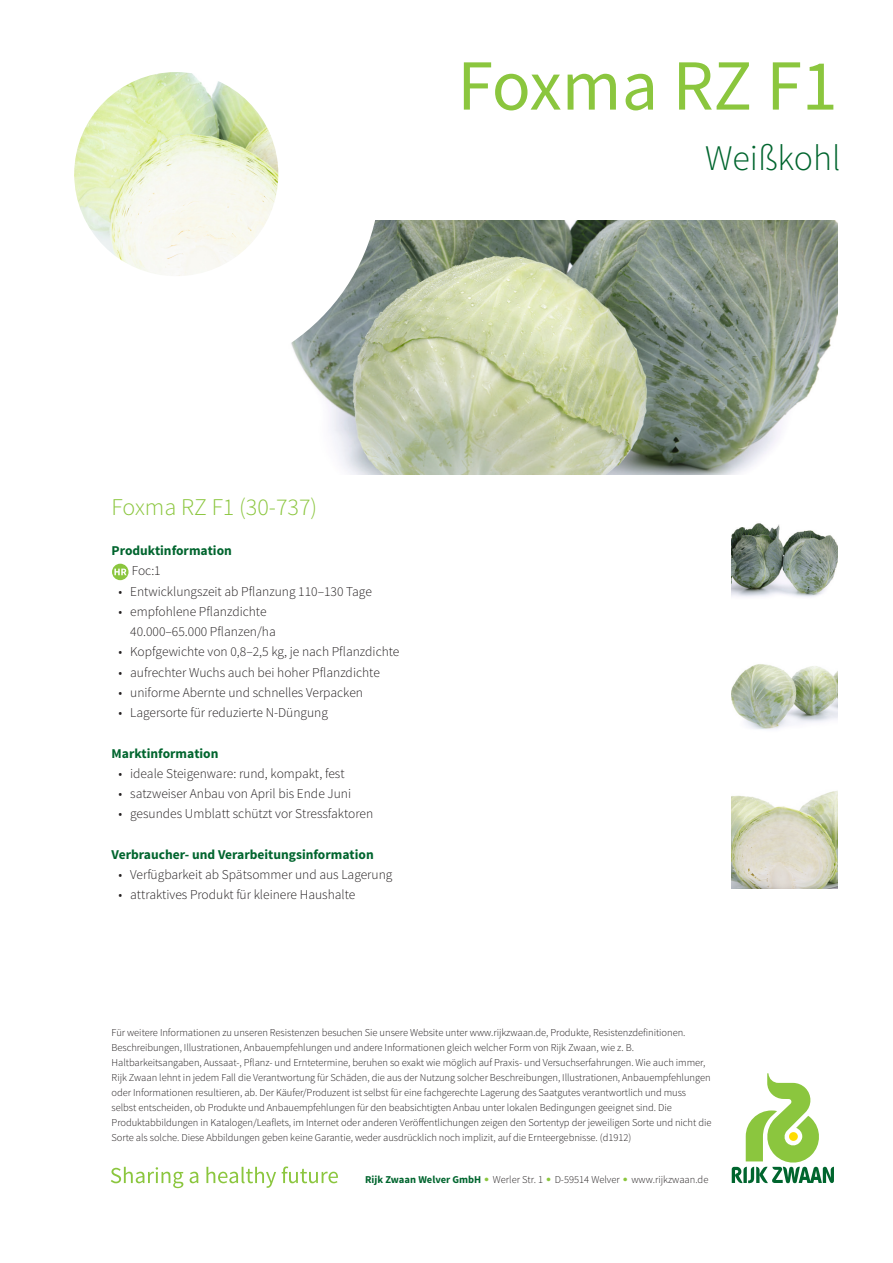
<style>
.page{position:relative;width:893px;height:1263px;background:#fff}
.page>*{position:absolute;margin:0;border:0;box-sizing:border-box;transform-origin:0 0}
.t1{font:72px "Source Sans Pro";letter-spacing:-.005em;color:#8bc63e}
.t2{font:300 36px "Source Sans Pro";color:#00652e}
.t3{font:300 24px "Source Sans Pro";color:#8bc63e}
.t4{font:300 13.5px/20.2px "Source Sans Pro";color:#231f20}
.t5{font:700 13.5px "Source Sans Pro";color:#00652e}
.t6{font:300 10.5px/15px "Source Sans Pro";letter-spacing:-.005em;color:#231f20}
.s1{font-weight:700;color:#00652e}
.s2{font-family:"Optima";font-weight:700;color:#8bc63e}
</style>
<div class="page">
<svg style="left:112px;top:564px;width:17px;height:16px"></svg>
<svg style="left:114px;top:569px;width:13px;height:6px"></svg>
<img style="left:732px;top:523px;width:105px;height:74px">
<img style="left:732px;top:664px;width:105px;height:65px">
<img style="left:732px;top:791px;width:105px;height:98px">
<img style="left:309px;top:221px;width:528px;height:253px">
<svg style="left:74px;top:72px;width:306px;height:306px"></svg>
<img style="left:74px;top:72px;width:204px;height:204px;border-radius:102px">
<svg style="left:732px;top:1073px;width:102px;height:111px"></svg>
<svg style="left:111px;top:1167px;width:72px;height:21px"></svg>
<svg style="left:190px;top:1172px;width:8px;height:11px"></svg>
<svg style="left:206px;top:1167px;width:70px;height:21px"></svg>
<svg style="left:282px;top:1166px;width:56px;height:17px"></svg>
<h1 class="t1" style="left:458px;top:41px;width:381px">Foxma RZ F1</h1>
<h3 class="t3" style="left:112px;top:492px;width:207px">Foxma RZ F1 (30-737)</h3>
<p class="t5" style="left:112px;top:542px;width:122px">Produktinformation</p>
<p class="t4" style="left:132px;top:561px;width:30px">Foc:1</p>
<p class="t4" style="left:119px;top:581px;width:255px">• Entwicklungszeit ab Pflanzung 110–130 Tage</p>
<p class="t4" style="left:130px;top:601px;width:147px;text-indent:-12px">• empfohlene Pflanzdichte<br>40.000–65.000 Pflanzen/ha</p>
<p class="t4" style="left:119px;top:642px;width:282px">• Kopfgewichte von 0,8–2,5 kg, je nach Pflanzdichte</p>
<p class="t4" style="left:119px;top:662px;width:263px">• aufrechter Wuchs auch bei hoher Pflanzdichte</p>
<p class="t4" style="left:119px;top:682px;width:246px">• uniforme Abernte und schnelles Verpacken</p>
<p class="t4" style="left:119px;top:703px;width:211px">• Lagersorte für reduzierte N-Düngung</p>
<p class="t5" style="left:112px;top:744px;width:108px">Marktinformation</p>
<p class="t4" style="left:119px;top:763px;width:228px">• ideale Steigenware: rund, kompakt, fest</p>
<p class="t4" style="left:119px;top:784px;width:234px">• satzweiser Anbau von April bis Ende Juni</p>
<p class="t4" style="left:119px;top:804px;width:256px">• gesundes Umblatt schützt vor Stressfaktoren</p>
<p class="t5" style="left:112px;top:846px;width:264px">Verbraucher- und Verarbeitungsinformation</p>
<p class="t4" style="left:119px;top:865px;width:275px">• Verfügbarkeit ab Spätsommer und aus Lagerung</p>
<p class="t4" style="left:119px;top:885px;width:238px">• attraktives Produkt für kleinere Haushalte</p>
<h2 class="t2" style="left:705px;top:137px;width:137px">Weißkohl</h2>
<p class="t6" style="left:112px;top:1025px;width:601px">Für weitere Informationen zu unseren Resistenzen besuchen Sie unsere Website unter www.rijkzwaan.de, Produkte, Resistenzdefinitionen.<br>Beschreibungen, Illustrationen, Anbauempfehlungen und andere Informationen gleich welcher Form von Rijk Zwaan, wie z. B.<br>Haltbarkeitsangaben, Aussaat-, Pflanz- und Erntetermine, beruhen so exakt wie möglich auf Praxis- und Versuchserfahrungen. Wie auch immer, Rijk Zwaan lehnt in jedem Fall die Verantwortung für Schäden, die aus der Nutzung solcher Beschreibungen, Illustrationen, Anbauempfehlungen oder Informationen resultieren, ab. Der Käufer/Produzent ist selbst für eine fachgerechte Lagerung des Saatgutes verantwortlich und muss selbst entscheiden, ob Produkte und Anbauempfehlungen für den beabsichtigten Anbau unter lokalen Bedingungen geeignet sind. Die Produktabbildungen in Katalogen/Leaflets, im Internet oder anderen Veröffentlichungen zeigen den Sortentyp der jeweiligen Sorte und nicht die Sorte als solche. Diese Abbildungen geben keine Garantie, weder ausdrücklich noch implizit, auf die Ernteergebnisse. (d1912)</p>
<p class="t6" style="left:365px;top:1172px;width:345px"><span class="s1">Rijk Zwaan Welver GmbH</span> <span class="s2">•</span> Werler Str. 1 <span class="s2">•</span> D-59514 Welver <span class="s2">•</span> www.rijkzwaan.de</p>
</div>
